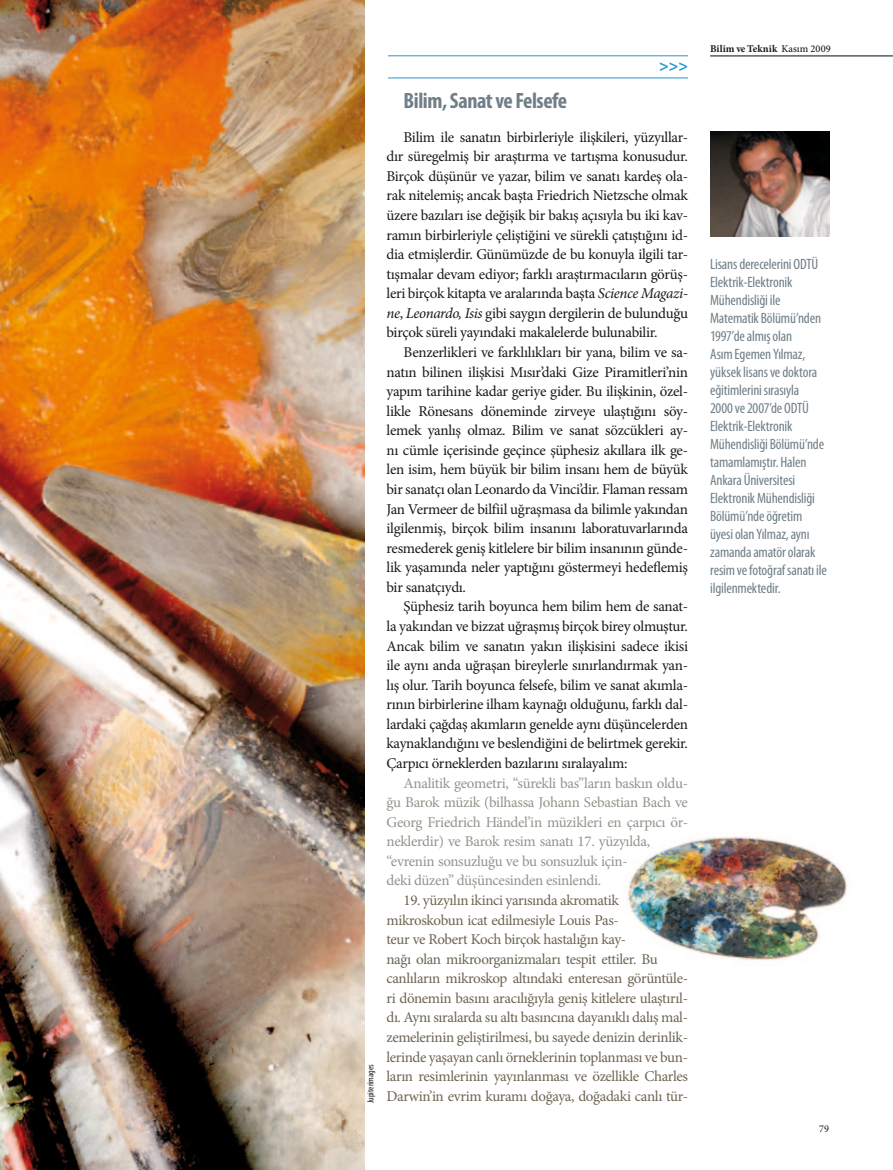
<style>
.page{position:relative;width:893px;height:1170px;background:#fff}
.page>*{position:absolute;margin:0;border:0;box-sizing:border-box;transform-origin:0 0}
.t1{font:700 condensed 22.2px "Myriad Pro";letter-spacing:-.02em;color:#707f87}
.t2{font:700 16.2px "Myriad Pro";color:#2699d1}
.t3{font:15px/19.5px "Minion Pro";letter-spacing:-.02em;color:#1a171c;text-align:justify}
.t4{font:15px/19.5px "Minion Pro";letter-spacing:-.025em;color:#6d6452}
.t5{font:condensed 15px/18px "Myriad Pro";letter-spacing:-.015em;color:#707f87}
.t6{font:15px/19.5px "Minion Pro";letter-spacing:-.02em;color:#93948b}
.t7{font:700 10.35px "Minion Pro";letter-spacing:.005em;color:#1a171c}
.t8{font:10.35px "Minion Pro";color:#1a171c}
.t9{font:condensed 9px "Myriad Pro";color:#1a171c}
.s1{font-style:italic}
.s2{font-weight:500}
</style>
<div class="page">
<img style="left:0;top:0;width:364px;height:1169px">
<img style="left:627px;top:836px;width:220px;height:125px">
<img style="left:710px;top:131px;width:119px;height:106px">
<hr style="left:710px;top:56px;width:183px;height:1px;background:#070c12">
<hr style="left:388px;top:56px;width:300px;height:1px;background:#2699d1">
<hr style="left:388px;top:78px;width:300px;height:1px;background:#2699d1">
<p class="t9" style="left:365px;top:1103px;width:40px;rotate:-90deg">Jupiterimages</p>
<p class="t2" style="left:659px;top:55px;width:30px">&gt;&gt;&gt;</p>
<h1 class="t1" style="left:404px;top:87px;width:165px">Bilim, Sanat ve Felsefe</h1>
<p class="t3" style="left:386px;top:127px;width:303px;text-indent:17px">Bilim ile sanatın birbirleriyle ilişkileri, yüzyıllar&shy;dır süregelmiş bir araştırma ve tartışma konusudur.<br>Birçok düşünür ve yazar, bilim ve sanatı kardeş ola&shy;rak nitelemiş; ancak başta Friedrich Nietzsche olmak üzere bazıları ise değişik bir bakış açısıyla bu iki kav&shy;ramın birbirleriyle çeliştiğini ve sürekli çatıştığını id&shy;dia etmişlerdir. Günümüzde de bu konuyla ilgili tar&shy;tışmalar devam ediyor; farklı araştırmacıların görüş&shy;leri birçok kitapta ve aralarında başta <span class="s1">Science Magazi&shy;ne</span>, <span class="s1">Leonardo, Isis</span> gibi saygın dergilerin de bulunduğu birçok süreli yayındaki makalelerde bulunabilir.</p>
<p class="t3" style="left:386px;top:342px;width:303px;text-indent:17px">Benzerlikleri ve farklılıkları bir yana, bilim ve sa&shy;natın bilinen ilişkisi Mısır’daki Gize Piramitleri’nin yapım tarihine kadar geriye gider. Bu ilişkinin, özel&shy;likle Rönesans döneminde zirveye ulaştığını söy&shy;lemek yanlış olmaz. Bilim ve sanat sözcükleri ay&shy;nı cümle içerisinde geçince şüphesiz akıllara ilk ge&shy;len isim, hem büyük bir bilim insanı hem de büyük bir sanatçı olan Leonardo da Vinci’dir. Flaman ressam Jan Vermeer de bilfiil uğraşmasa da bilimle yakından ilgilenmiş, birçok bilim insanını laboratuvarlarında resmederek geniş kitlelere bir bilim insanının günde&shy;lik yaşamında neler yaptığını göstermeyi hedeflemiş bir sanatçıydı.</p>
<p class="t3" style="left:386px;top:597px;width:303px;text-indent:17px">Şüphesiz tarih boyunca hem bilim hem de sanat&shy;la yakından ve bizzat uğraşmış birçok birey olmuştur.<br>Ancak bilim ve sanatın yakın ilişkisini sadece ikisi ile aynı anda uğraşan bireylerle sınırlandırmak yan&shy;lış olur. Tarih boyunca felsefe, bilim ve sanat akımla&shy;rının birbirlerine ilham kaynağı olduğunu, farklı dal&shy;lardaki çağdaş akımların genelde aynı düşüncelerden kaynaklandığını ve beslendiğini de belirtmek gerekir.<br>Çarpıcı örneklerden bazılarını sıralayalım:</p>
<p class="t6" style="left:386px;top:773px;width:303px;text-indent:17px">Analitik geometri, “sürekli bas”ların baskın oldu&shy;ğu Barok müzik (bilhassa Johann Sebastian Bach ve Georg Friedrich Händel’in müzikleri en çarpıcı ör&shy;neklerdir) ve Barok resim sanatı 17. yüzyılda, “evrenin sonsuzluğu ve bu sonsuzluk için-<br>deki düzen” düşüncesinden esinlendi.</p>
<p class="t4" style="left:386px;top:890px;width:303px;text-indent:17px">19. yüzyılın ikinci yarısında akromatik mikroskobun icat edilmesiyle Louis Pas-<br>teur ve Robert Koch birçok hastalığın kay-<br>nağı olan mikroorganizmaları tespit ettiler. Bu canlıların mikroskop altındaki enteresan görüntüle&shy;ri dönemin basını aracılığıyla geniş kitlelere ulaştırıl&shy;dı. Aynı sıralarda su altı basıncına dayanıklı dalış mal&shy;zemelerinin geliştirilmesi, bu sayede denizin derinlik&shy;lerinde yaşayan canlı örneklerinin toplanması ve bun&shy;ların resimlerinin yayınlanması ve özellikle Charles Darwin’in evrim kuramı doğaya, doğadaki canlı tür-</p>
<p class="t7" style="left:710px;top:41px;width:122px">Bilim ve Teknik <span class="s2">Kasım 2009</span></p>
<p class="t5" style="left:710px;top:255px;width:118px">Lisans derecelerini ODTÜ<br>Elektrik-Elektronik<br>Mühendisliği ile<br>Matematik Bölümü’nden<br>1997’de almış olan<br>Asım Egemen Yılmaz, yüksek lisans ve doktora eğitimlerini sırasıyla<br>2000 ve 2007’de ODTÜ<br>Elektrik-Elektronik<br>Mühendisliği Bölümü’nde tamamlamıştır. Halen<br>Ankara Üniversitesi<br>Elektronik Mühendisliği<br>Bölümü’nde öğretim üyesi olan Yılmaz, aynı zamanda amatör olarak resim ve fotoğraf sanatı ile ilgilenmektedir.</p>
<p class="t8" style="left:819px;top:1121px;width:11px">79</p>
</div>
